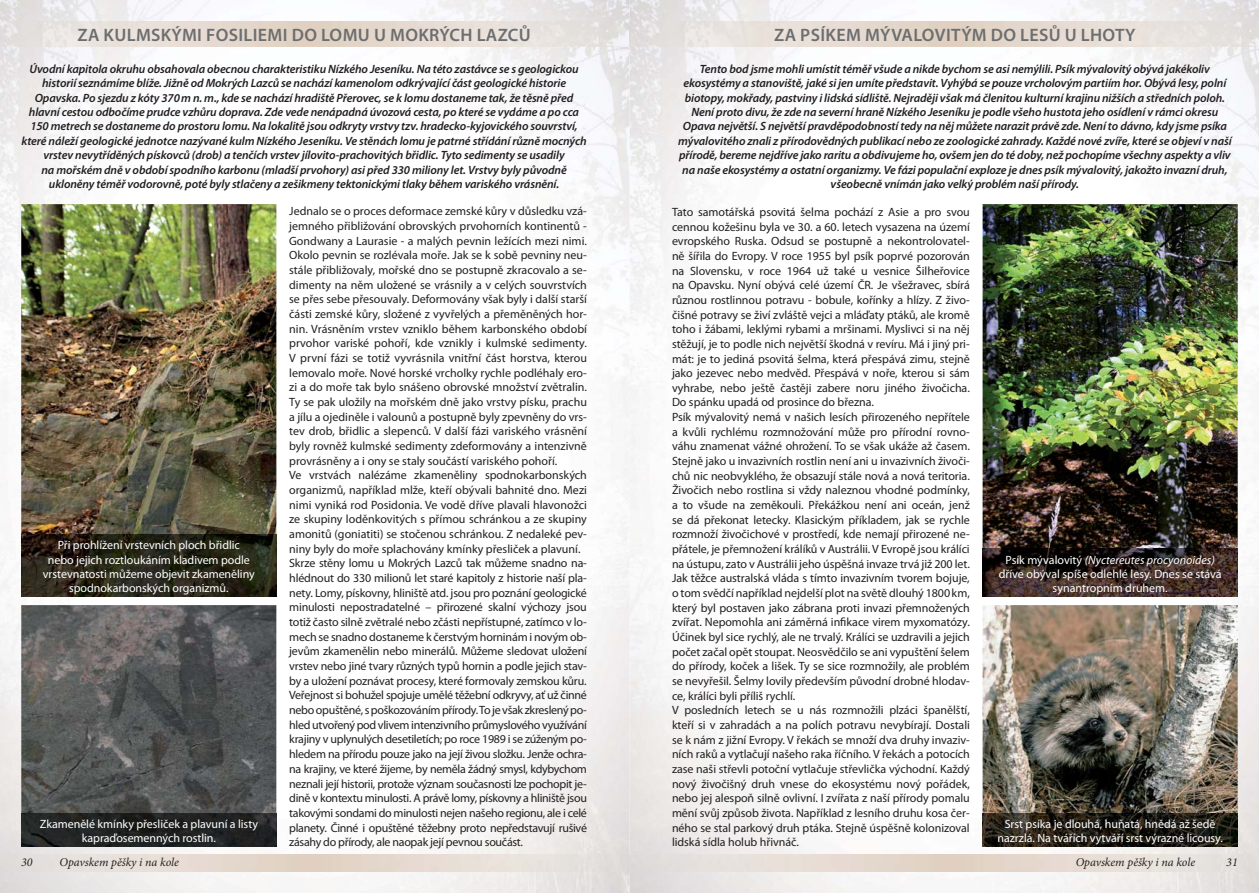
<style>
.page{position:relative;width:1259px;height:893px;background:#fff}
.page>*{position:absolute;margin:0;border:0;box-sizing:border-box;transform-origin:0 0}
.t1{font:600 18px "Myriad Pro";letter-spacing:.02em;color:#6d6e70}
.t2{font:12px/14.7px "Myriad Pro";letter-spacing:-.005em;color:#231f20}
.t3{font:italic 600 12px/14.4px "Myriad Pro";letter-spacing:-.01em;color:#231f20;text-align:center}
.t4{font:12px/14.4px "Myriad Pro";letter-spacing:-.005em;color:#fff;text-align:center}
.t5{font:italic 12px "Minion Pro";letter-spacing:-.005em;color:#231f20}
.s1{font-style:italic}
</style>
<div class="page">
<img style="left:469px;top:0;width:534px;height:893px">
<img style="left:1051px;top:0;width:208px;height:242px">
<img style="left:1218px;top:242px;width:41px;height:651px">
<img style="left:1003px;top:846px;width:215px;height:47px">
<img style="left:0;top:0;width:469px;height:242px">
<img style="left:0;top:242px;width:40px;height:651px">
<img style="left:255px;top:242px;width:214px;height:651px">
<img style="left:40px;top:846px;width:215px;height:47px">
<img style="left:0;top:855px;width:1259px;height:17px">
<img style="left:0;top:21px;width:1259px;height:26px">
<img style="left:21px;top:204px;width:255px;height:330px">
<img style="left:21px;top:534px;width:255px;height:63px">
<img style="left:982px;top:605px;width:255px;height:209px">
<img style="left:21px;top:605px;width:255px;height:209px">
<img style="left:982px;top:204px;width:255px;height:345px">
<img style="left:982px;top:549px;width:255px;height:48px">
<img style="left:982px;top:814px;width:255px;height:32px">
<img style="left:21px;top:814px;width:255px;height:32px">
<h1 class="t1" style="left:77px;top:28px;width:455px">ZA KULMSKÝMI FOSILIEMI DO LOMU U MOKRÝCH LAZCŮ</h1>
<p class="t3" style="left:22px;top:63px;width:566px">Úvodní kapitola okruhu obsahovala obecnou charakteristiku Nízkého Jeseníku. Na této zastávce se s geologickou historií seznámíme blíže. Jižně od Mokrých Lazců se nachází kamenolom odkrývající část geologické historie Opavska. Po sjezdu z kóty 370 m n. m., kde se nachází hradiště Přerovec, se k lomu dostaneme tak, že těsně před hlavní cestou odbočíme prudce vzhůru doprava. Zde vede nenápadná úvozová cesta, po které se vydáme a po cca 150 metrech se dostaneme do prostoru lomu. Na lokalitě jsou odkryty vrstvy tzv. hradecko-kyjovického souvrství, které náleží geologické jednotce nazývané kulm Nízkého Jeseníku. Ve stěnách lomu je patrné střídání různě mocných vrstev nevytříděných pískovců (drob) a tenčích vrstev jílovito-prachovitých břidlic. Tyto sedimenty se usadily<br>na mořském dně v období spodního karbonu (mladší prvohory) asi před 330 miliony let. Vrstvy byly původně ukloněny téměř vodorovně, poté byly stlačeny a zešikmeny tektonickými tlaky během variského vrásnění.</p>
<p class="t2" style="left:289px;top:205px;width:299px">Jednalo se o proces deformace zemské kůry v důsledku vzá&shy;jemného přibližování obrovských prvohorních kontinentů - Gondwany a Laurasie - a malých pevnin ležících mezi nimi.<br>Okolo pevnin se rozlévala moře. Jak se k sobě pevniny neu&shy;stále přibližovaly, mořské dno se postupně zkracovalo a se&shy;dimenty na něm uložené se vrásnily a v celých souvrstvích se přes sebe přesouvaly. Deformovány však byly i další starší části zemské kůry, složené z vyvřelých a přeměněných hor&shy;nin. Vrásněním vrstev vzniklo během karbonského období prvohor variské pohoří, kde vznikly i kulmské sedimenty.<br>V první fázi se totiž vyvrásnila vnitřní část horstva, kterou lemovalo moře. Nové horské vrcholky rychle podléhaly ero&shy;zi a do moře tak bylo snášeno obrovské množství zvětralin.<br>Ty se pak uložily na mořském dně jako vrstvy písku, prachu a jílu a ojediněle i valounů a postupně byly zpevněny do vrs&shy;tev drob, břidlic a slepenců. V další fázi variského vrásnění byly rovněž kulmské sedimenty zdeformovány a intenzivně provrásněny a i ony se staly součástí variského pohoří.<br>Ve vrstvách nalézáme zkameněliny spodnokarbonských organizmů, například mlže, kteří obývali bahnité dno. Mezi nimi vyniká rod Posidonia. Ve vodě dříve plavali hlavonožci ze skupiny loděnkovitých s přímou schránkou a ze skupiny amonitů (goniatiti) se stočenou schránkou. Z nedaleké pev&shy;niny byly do moře splachovány kmínky přesliček a plavuní.<br>Skrze stěny lomu u Mokrých Lazců tak můžeme snadno na&shy;hlédnout do 330 milionů let staré kapitoly z historie naší pla&shy;nety. Lomy, pískovny, hliniště atd. jsou pro poznání geologické minulosti nepostradatelné – přirozené skalní výchozy jsou totiž často silně zvětralé nebo zčásti nepřístupné, zatímco v lo&shy;mech se snadno dostaneme k čerstvým horninám i novým ob&shy;jevům zkamenělin nebo minerálů. Můžeme sledovat uložení vrstev nebo jiné tvary různých typů hornin a podle jejich stav&shy;by a uložení poznávat procesy, které formovaly zemskou kůru.<br>Veřejnost si bohužel spojuje umělé těžební odkryvy, ať už činné nebo opuštěné, s poškozováním přírody. To je však zkreslený po&shy;hled utvořený pod vlivem intenzivního průmyslového využívání krajiny v uplynulých desetiletích; po roce 1989 i se zúženým po&shy;hledem na přírodu pouze jako na její živou složku. Jenže ochra&shy;na krajiny, ve které žijeme, by neměla žádný smysl, kdybychom neznali její historii, protože význam současnosti lze pochopit je&shy;dině v kontextu minulosti. A právě lomy, pískovny a hliniště jsou takovými sondami do minulosti nejen našeho regionu, ale i celé planety. Činné i opuštěné těžebny proto nepředstavují rušivé zásahy do přírody, ale naopak její pevnou součást.</p>
<p class="t5" style="left:21px;top:857px;width:13px">30</p>
<p class="t5" style="left:59px;top:857px;width:121px">Opavskem pěšky i na kole</p>
<p class="t4" style="left:43px;top:539px;width:213px">Při prohlížení vrstevních ploch břidlic<br>nebo jejich roztloukáním kladivem podle vrstevnatosti můžeme objevit zkameněliny spodnokarbonských organizmů.</p>
<p class="t4" style="left:40px;top:818px;width:220px">Zkamenělé kmínky přesliček a plavuní a listy kapraďosemenných rostlin.</p>
<h1 class="t1" style="left:774px;top:28px;width:363px">ZA PSÍKEM MÝVALOVITÝM DO LESŮ U LHOTY</h1>
<p class="t3" style="left:678px;top:63px;width:555px">Tento bod jsme mohli umístit téměř všude a nikde bychom se asi nemýlili. Psík mývalovitý obývá jakékoliv ekosystémy a stanoviště, jaké si jen umíte představit. Vyhýbá se pouze vrcholovým partiím hor. Obývá lesy, polní biotopy, mokřady, pastviny i lidská sídliště. Nejraději však má členitou kulturní krajinu nižších a středních poloh.<br>Není proto divu, že zde na severní hraně Nízkého Jeseníku je podle všeho hustota jeho osídlení v rámci okresu Opava největší. S největší pravděpodobností tedy na něj můžete narazit právě zde. Není to dávno, kdy jsme psíka mývalovitého znali z přírodovědných publikací nebo ze zoologické zahrady. Každé nové zvíře, které se objeví v naší přírodě, bereme nejdříve jako raritu a obdivujeme ho, ovšem jen do té doby, než pochopíme všechny aspekty a vliv na naše ekosystémy a ostatní organizmy. Ve fázi populační exploze je dnes psík mývalovitý, jakožto invazní druh, všeobecně vnímán jako velký problém naší přírody.</p>
<p class="t2" style="left:672px;top:206px;width:299px">Tato samotářská psovitá šelma pochází z Asie a pro svou cennou kožešinu byla ve 30. a 60. letech vysazena na území evropského Ruska. Odsud se postupně a nekontrolovatel&shy;ně šířila do Evropy. V roce 1955 byl psík poprvé pozorován na Slovensku, v roce 1964 už také u vesnice Šilheřovice na Opavsku. Nyní obývá celé území ČR. Je všežravec, sbírá různou rostlinnou potravu - bobule, kořínky a hlízy. Z živo&shy;čišné potravy se živí zvláště vejci a mláďaty ptáků, ale kromě toho i žábami, leklými rybami a mršinami. Myslivci si na něj stěžují, je to podle nich největší škodná v revíru. Má i jiný pri&shy;mát: je to jediná psovitá šelma, která přespává zimu, stejně jako jezevec nebo medvěd. Přespává v noře, kterou si sám vyhrabe, nebo ještě častěji zabere noru jiného živočicha.<br>Do spánku upadá od prosince do března.<br>Psík mývalovitý nemá v našich lesích přirozeného nepřítele a kvůli rychlému rozmnožování může pro přírodní rovno&shy;váhu znamenat vážné ohrožení. To se však ukáže až časem.<br>Stejně jako u invazivních rostlin není ani u invazivních živoči&shy;chů nic neobvyklého, že obsazují stále nová a nová teritoria.<br>Živočich nebo rostlina si vždy naleznou vhodné podmínky, a to všude na zeměkouli. Překážkou není ani oceán, jenž se dá překonat letecky. Klasickým příkladem, jak se rychle rozmnoží živočichové v prostředí, kde nemají přirozené ne&shy;přátele, je přemnožení králíků v Austrálii. V Evropě jsou králíci na ústupu, zato v Austrálii jeho úspěšná invaze trvá již 200 let.<br>Jak těžce australská vláda s tímto invazivním tvorem bojuje, o tom svědčí například nejdelší plot na světě dlouhý 1800 km, který byl postaven jako zábrana proti invazi přemnožených zvířat. Nepomohla ani záměrná infikace virem myxomatózy.<br>Účinek byl sice rychlý, ale ne trvalý. Králíci se uzdravili a jejich počet začal opět stoupat. Neosvědčilo se ani vypuštění šelem do přírody, koček a lišek. Ty se sice rozmnožily, ale problém se nevyřešil. Šelmy lovily především původní drobné hlodav&shy;ce, králíci byli příliš rychlí.<br>V posledních letech se u nás rozmnožili plzáci španělští, kteří si v zahradách a na polích potravu nevybírají. Dostali se k nám z jižní Evropy. V řekách se množí dva druhy invaziv&shy;ních raků a vytlačují našeho raka říčního. V řekách a potocích zase naši střevli potoční vytlačuje střevlička východní. Každý nový živočišný druh vnese do ekosystému nový pořádek, nebo jej alespoň silně ovlivní. I zvířata z naší přírody pomalu mění svůj způsob života. Například z lesního druhu kosa čer&shy;ného se stal parkový druh ptáka. Stejně úspěšně kolonizoval lidská sídla holub hřivnáč.</p>
<p class="t4" style="left:998px;top:554px;width:224px">Psík mývalovitý <span class="s1">(Nyctereutes procyonoides) </span>dříve obýval spíše odlehlé lesy. Dnes se stává synantropním druhem.</p>
<p class="t4" style="left:997px;top:818px;width:227px">Srst psíka je dlouhá, huňatá, hnědá až šedě nazrzlá. Na tvářích vytváří srst výrazné licousy.</p>
<p class="t5" style="left:1075px;top:857px;width:121px">Opavskem pěšky i na kole</p>
<p class="t5" style="left:1226px;top:857px;width:13px">31</p>
</div>
